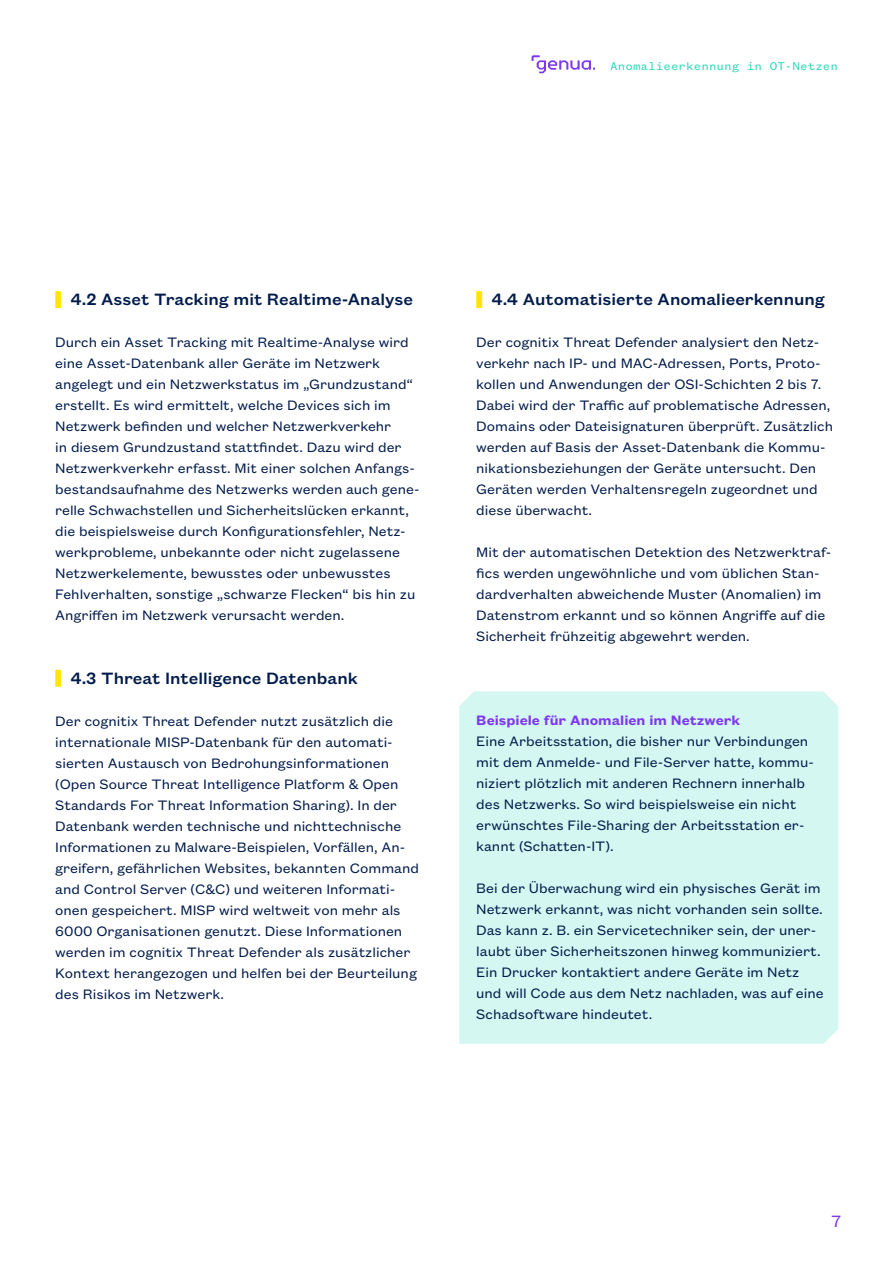
<style>
.page{position:relative;width:893px;height:1263px;background:#fff}
.page>*{position:absolute;margin:0;border:0;box-sizing:border-box;transform-origin:0 0}
.t1{font:500 18px "Founders Grotesk Text";color:#001b4a}
.t2{font:18px "Founders Grotesk Mono";color:#7d38f0}
.t3{font:15px/21px "Founders Grotesk Text";color:#001b4a}
.t4{font:600 15px "Founders Grotesk Text";color:#7d38f0}
.t5{font:12.3px "Founders Grotesk Mono";color:#28d7b9}
</style>
<div class="page">
<div style="left:459px;top:691px;width:379px;height:353px;background:#d4f7f1"></div>
<svg style="left:55px;top:291px;width:6px;height:17px"></svg>
<svg style="left:55px;top:670px;width:6px;height:17px"></svg>
<svg style="left:476px;top:291px;width:6px;height:17px"></svg>
<svg style="left:531px;top:55px;width:64px;height:18px"></svg>
<p class="t5" style="left:610px;top:59px;width:229px">Anomalieerkennung in OT-Netzen</p>
<p class="t1" style="left:70px;top:287px;width:344px">4.2 Asset Tracking mit Realtime-Analyse</p>
<p class="t3" style="left:55px;top:331px;width:366px">Durch ein Asset Tracking mit Realtime-Analyse wird eine Asset-Datenbank aller Geräte im Netzwerk angelegt und ein Netzwerkstatus im „Grundzustand“ erstellt. Es wird ermittelt, welche Devices sich im Netzwerk befinden und welcher Netzwerkverkehr<br>in diesem Grundzustand stattfindet. Dazu wird der Netzwerkverkehr erfasst. Mit einer solchen Anfangs&shy;bestandsaufnahme des Netzwerks werden auch gene&shy;relle Schwachstellen und Sicherheitslücken erkannt, die beispielsweise durch Konfigurationsfehler, Netz&shy;werkprobleme, unbekannte oder nicht zugelassene Netzwerkelemente, bewusstes oder unbewusstes Fehlverhalten, sonstige „schwarze Flecken“ bis hin zu Angriffen im Netzwerk verursacht werden.</p>
<p class="t1" style="left:70px;top:666px;width:289px">4.3 Threat Intelligence Datenbank</p>
<p class="t3" style="left:55px;top:709px;width:365px">Der cognitix Threat Defender nutzt zusätzlich die internationale MISP-Datenbank für den automati&shy;sierten Austausch von Bedrohungsinformationen (Open Source Threat Intelligence Platform &amp; Open Standards For Threat Information Sharing). In der Datenbank werden technische und nichttechnische Informationen zu Malware-Beispielen, Vorfällen, An&shy;greifern, gefährlichen Websites, bekannten Command and Control Server (C&amp;C) und weiteren Informati&shy;onen gespeichert. MISP wird weltweit von mehr als 6000 Organisationen genutzt. Diese Informationen werden im cognitix Threat Defender als zusätzlicher Kontext herangezogen und helfen bei der Beurteilung des Risikos im Netzwerk.</p>
<p class="t1" style="left:491px;top:287px;width:335px">4.4 Automatisierte Anomalieerkennung</p>
<p class="t3" style="left:476px;top:331px;width:358px">Der cognitix Threat Defender analysiert den Netz&shy;verkehr nach IP- und MAC-Adressen, Ports, Proto&shy;kollen und Anwendungen der OSI-Schichten 2 bis 7.<br>Dabei wird der Traffic auf problematische Adressen, Domains oder Dateisignaturen überprüft. Zusätzlich werden auf Basis der Asset-Datenbank die Kommu&shy;nikationsbeziehungen der Geräte untersucht. Den Geräten werden Verhaltensregeln zugeordnet und diese überwacht.</p>
<p class="t3" style="left:476px;top:541px;width:357px">Mit der automatischen Detektion des Netzwerktraf&shy;fics werden ungewöhnliche und vom üblichen Stan&shy;dardverhalten abweichende Muster (Anomalien) im Datenstrom erkannt und so können Angriffe auf die Sicherheit frühzeitig abgewehrt werden.</p>
<p class="t4" style="left:476px;top:710px;width:266px">Beispiele für Anomalien im Netzwerk</p>
<p class="t3" style="left:476px;top:730px;width:339px">Eine Arbeitsstation, die bisher nur Verbindungen mit dem Anmelde- und File-Server hatte, kommu&shy;niziert plötzlich mit anderen Rechnern innerhalb des Netzwerks. So wird beispielsweise ein nicht erwünschtes File-Sharing der Arbeitsstation er&shy;kannt (Schatten-IT).</p>
<p class="t3" style="left:476px;top:877px;width:349px">Bei der Überwachung wird ein physisches Gerät im Netzwerk erkannt, was nicht vorhanden sein sollte.<br>Das kann z. B. ein Servicetechniker sein, der uner&shy;laubt über Sicherheitszonen hinweg kommuniziert.<br>Ein Drucker kontaktiert andere Geräte im Netz und will Code aus dem Netz nachladen, was auf eine Schadsoftware hindeutet.</p>
<p class="t2" style="left:831px;top:1211px;width:13px">7</p>
</div>
